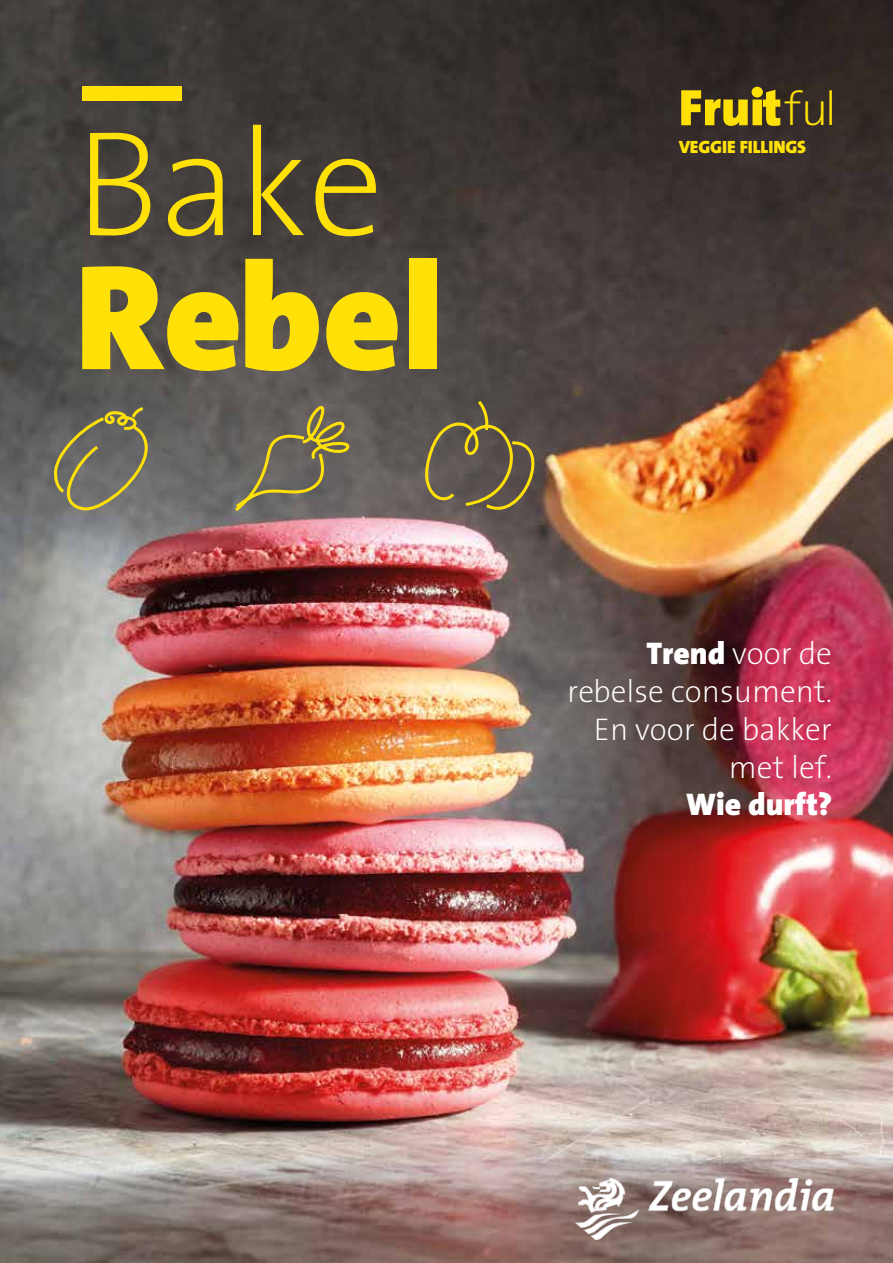
<style>
.page{position:relative;width:893px;height:1263px;background:#fff}
.page>*{position:absolute;margin:0;border:0;box-sizing:border-box;transform-origin:0 0}
.t1{font:900 151.2px "The Sans";color:#ffe108}
.t2{font:200 151.2px "The Sans";color:#ffe108}
.t3{font:900 51.75px "The Sans";color:#ffe108}
.t4{font:200 31.5px/37.8px "The Sans";color:#fff;text-align:right}
.t5{font:900 31.5px "The Sans";color:#fff}
.t6{font:900 17.85px "The Sans";color:#ffe108}
.s1{font-weight:200;font-size:47.55px}
.s2{font-weight:900}
</style>
<div class="page">
<img style="left:0;top:0;width:893px;height:1263px">
<div style="left:82px;top:87px;width:99px;height:14px;background:#ffe108"></div>
<svg style="left:55px;top:397px;width:500px;height:127px;background:#6f6859"></svg>
<img style="left:575px;top:1178px;width:258px;height:61px">
<h1 class="t2" style="left:75px;top:59px;width:310px">Bake</h1>
<h1 class="t1" style="left:75px;top:190px;width:370px">Rebel</h1>
<h2 class="t3" style="left:679px;top:64px;width:160px">Fruit<span class="s1">ful</span></h2>
<p class="t6" style="left:679px;top:132px;width:129px">VEGGIE FILLINGS</p>
<p class="t4" style="left:567px;top:633px;width:266px"><span class="s2">Trend</span> voor de rebelse consument.<br>En voor de bakker met lef.</p>
<p class="t5" style="left:686px;top:778px;width:147px">Wie durft?</p>
</div>
